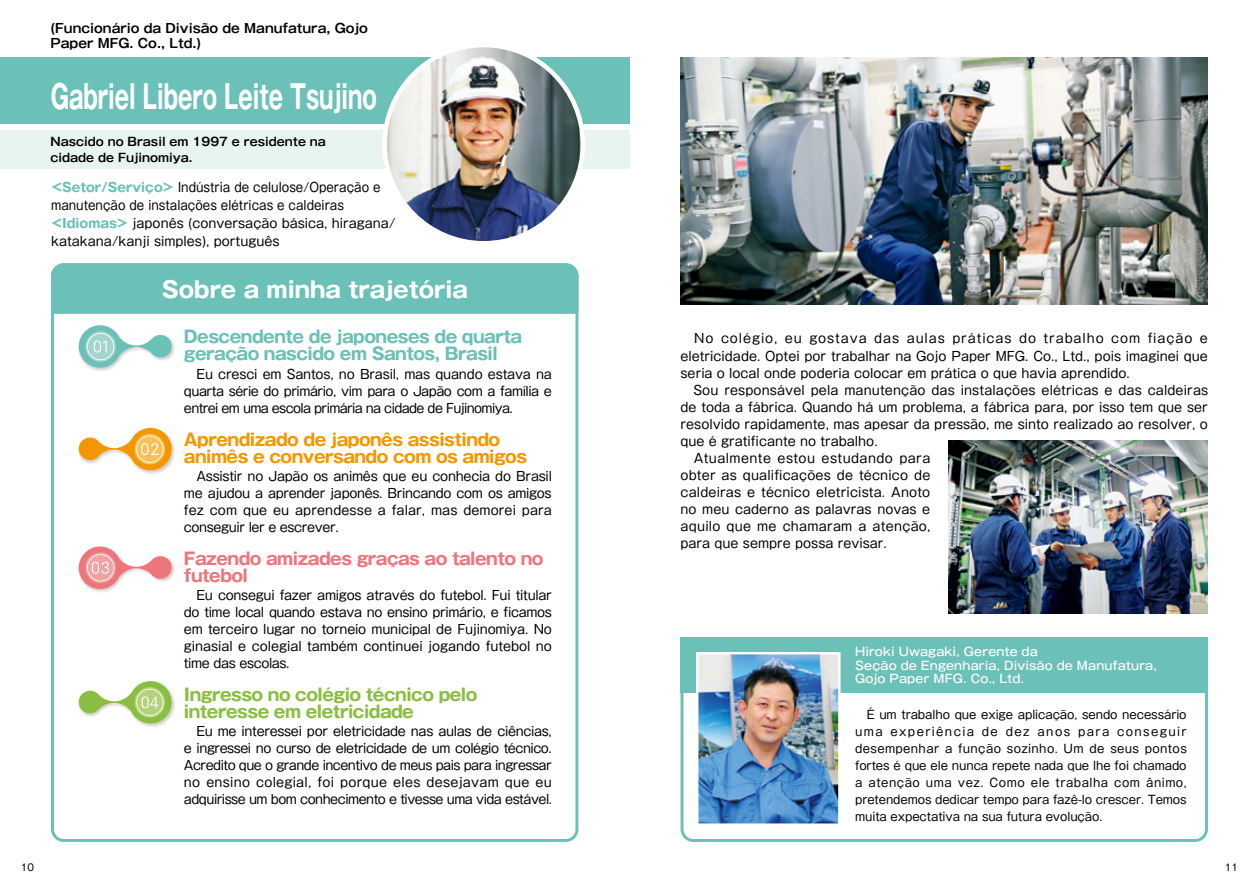
<style>
.page{position:relative;width:1259px;height:893px;background:#fff}
.page>*{position:absolute;margin:0;border:0;box-sizing:border-box;transform-origin:0 0}
.t1{font:700 32.7px "Gothic MB101 Pro";color:#fff;scale:.64 1}
.t2{font:700 22.5px "Gothic MB101 Pro";color:#fff}
.t3{font:700 16.95px/17px "Gothic MB101 Pro";letter-spacing:-.03em;color:#6bc0b7}
.t4{font:700 16.95px/17px "Gothic MB101 Pro";letter-spacing:-.03em;color:#f39700}
.t5{font:700 16.95px/17px "Gothic MB101 Pro";letter-spacing:-.03em;color:#89be41}
.t6{font:700 16.95px/17px "Gothic MB101 Pro";letter-spacing:-.03em;color:#ed757c}
.t7{font:12.75px/17px "Gothic MB101 Pro";color:#000;text-align:justify}
.t8{font:12.75px/18px "Gothic MB101 Pro";color:#000;scale:.93 1}
.t9{font:700 12.75px/15.9px "Gothic MB101 Pro De";color:#000}
.t10{font:11.7px/17px "Gothic MB101 Pro";letter-spacing:-.01em;color:#000;text-align:justify}
.t11{font:500 11.7px/13.8px "Gothic MB101 Pro";letter-spacing:.015em;color:#fff}
.t12{font:700 11.7px/15.9px "Gothic MB101 Pro De";color:#000}
.t13{font:9.6px "Gothic MB101 Pro";color:#000}
.s1{font-weight:700;color:#6bc0b7}
</style>
<div class="page">
<img style="left:948px;top:440px;width:260px;height:174px">
<div style="left:51px;top:263px;width:527px;height:579px;border:3px solid #6bc0b7;border-radius:11px"></div>
<div style="left:51px;top:263px;width:527px;height:51px;background:#6bc0b7"></div>
<div style="left:0;top:131px;width:629px;height:38px;background:#e7f4f2"></div>
<div style="left:0;top:58px;width:629px;height:66px;background:#6bc0b7"></div>
<img style="left:78px;top:341px;width:97px;height:30px">
<svg style="left:79px;top:325px;width:93px;height:43px"></svg>
<img style="left:78px;top:427px;width:97px;height:47px">
<svg style="left:79px;top:428px;width:93px;height:42px"></svg>
<img style="left:78px;top:562px;width:97px;height:30px">
<svg style="left:79px;top:546px;width:93px;height:43px"></svg>
<img style="left:78px;top:694px;width:97px;height:33px">
<svg style="left:79px;top:681px;width:93px;height:43px"></svg>
<img style="left:384px;top:45px;width:199px;height:198px;border-radius:99px">
<div style="left:382px;top:43px;width:203px;height:203px;border:5px solid #fff;border-radius:50%"></div>
<div style="left:680px;top:640px;width:528px;height:202px;border:3px solid #6bc0b7;border-radius:11px"></div>
<div style="left:680px;top:637px;width:528px;height:55px;background:#6bc0b7"></div>
<img style="left:699px;top:655px;width:138px;height:168px">
<div style="left:696px;top:652px;width:144px;height:174px;border:2px solid #fff"></div>
<img style="left:680px;top:58px;width:528px;height:246px">
<p class="t9" style="left:50px;top:18px;width:319px">(Funcionário da Divisão de Manufatura, Gojo<br>Paper MFG. Co., Ltd.)</p>
<h1 class="t1" style="left:51px;top:69px;width:511px">Gabriel Libero Leite Tsujino</h1>
<p class="t12" style="left:50px;top:133px;width:277px">Nascido no Brasil em 1997 e residente na cidade de Fujinomiya.</p>
<p class="t8" style="left:51px;top:176px;width:372px"><span class="s1">&lt;Setor/Serviço&gt;</span> Indústria de celulose/Operação e manutenção de instalações elétricas e caldeiras <span class="s1">&lt;Idiomas&gt;</span> japonês (conversação básica, hiragana/ katakana/kanji simples), português</p>
<h2 class="t2" style="left:162px;top:270px;width:307px">Sobre a minha trajetória</h2>
<h3 class="t3" style="left:184px;top:326px;width:340px">Descendente de japoneses de quarta geração nascido em Santos, Brasil</h3>
<p class="t7" style="left:184px;top:364px;width:369px">　Eu cresci em Santos, no Brasil, mas quando estava na quarta série do primário, vim para o Japão com a família e entrei em uma escola primária na cidade de Fujinomiya.</p>
<h3 class="t4" style="left:184px;top:428px;width:345px">Aprendizado de japonês assistindo animês e conversando com os amigos</h3>
<p class="t7" style="left:184px;top:466px;width:369px">　Assistir no Japão os animês que eu conhecia do Brasil me ajudou a aprender japonês. Brincando com os amigos fez com que eu aprendesse a falar, mas demorei para conseguir ler e escrever.</p>
<h3 class="t6" style="left:184px;top:548px;width:361px">Fazendo amizades graças ao talento no futebol</h3>
<p class="t7" style="left:184px;top:585px;width:369px">　Eu consegui fazer amigos através do futebol. Fui titular do time local quando estava no ensino primário, e ficamos em terceiro lugar no torneio municipal de Fujinomiya. No ginasial e colegial também continuei jogando futebol no time das escolas.</p>
<h3 class="t5" style="left:184px;top:684px;width:295px">Ingresso no colégio técnico pelo interesse em eletricidade</h3>
<p class="t7" style="left:184px;top:721px;width:370px">　Eu me interessei por eletricidade nas aulas de ciências, e ingressei no curso de eletricidade de um colégio técnico.<br>Acredito que o grande incentivo de meus pais para ingressar no ensino colegial, foi porque eles desejavam que eu adquirisse um bom conhecimento e tivesse uma vida estável.</p>
<p class="t7" style="left:680px;top:328px;width:529px;text-align:left">　No colégio, eu gostava das aulas práticas do trabalho com fiação e eletricidade. Optei por trabalhar na Gojo Paper MFG. Co., Ltd., pois imaginei que seria o local onde poderia colocar em prática o que havia aprendido.<br>　Sou responsável pela manutenção das instalações elétricas e das caldeiras de toda a fábrica. Quando há um problema, a fábrica para, por isso tem que ser resolvido rapidamente, mas apesar da pressão, me sinto realizado ao resolver, o que é gratificante no trabalho.<br>　Atualmente estou estudando para<br>obter as qualificações de técnico de<br>caldeiras e técnico eletricista. Anoto<br>no meu caderno as palavras novas e<br>aquilo que me chamaram a atenção,<br>para que sempre possa revisar.</p>
<p class="t11" style="left:855px;top:643px;width:303px">Hiroki Uwagaki, Gerente da<br>Seção de Engenharia, Divisão de Manufatura,<br>Gojo Paper MFG. Co., Ltd.</p>
<p class="t10" style="left:855px;top:704px;width:333px">　É um trabalho que exige aplicação, sendo necessário uma experiência de dez anos para conseguir desempenhar a função sozinho. Um de seus pontos fortes é que ele nunca repete nada que lhe foi chamado a atenção uma vez. Como ele trabalha com ânimo, pretendemos dedicar tempo para fazê-lo crescer. Temos muita expectativa na sua futura evolução.</p>
<p class="t13" style="left:21px;top:859px;width:15px">10</p>
<p class="t13" style="left:1225px;top:859px;width:15px">11</p>
</div>
